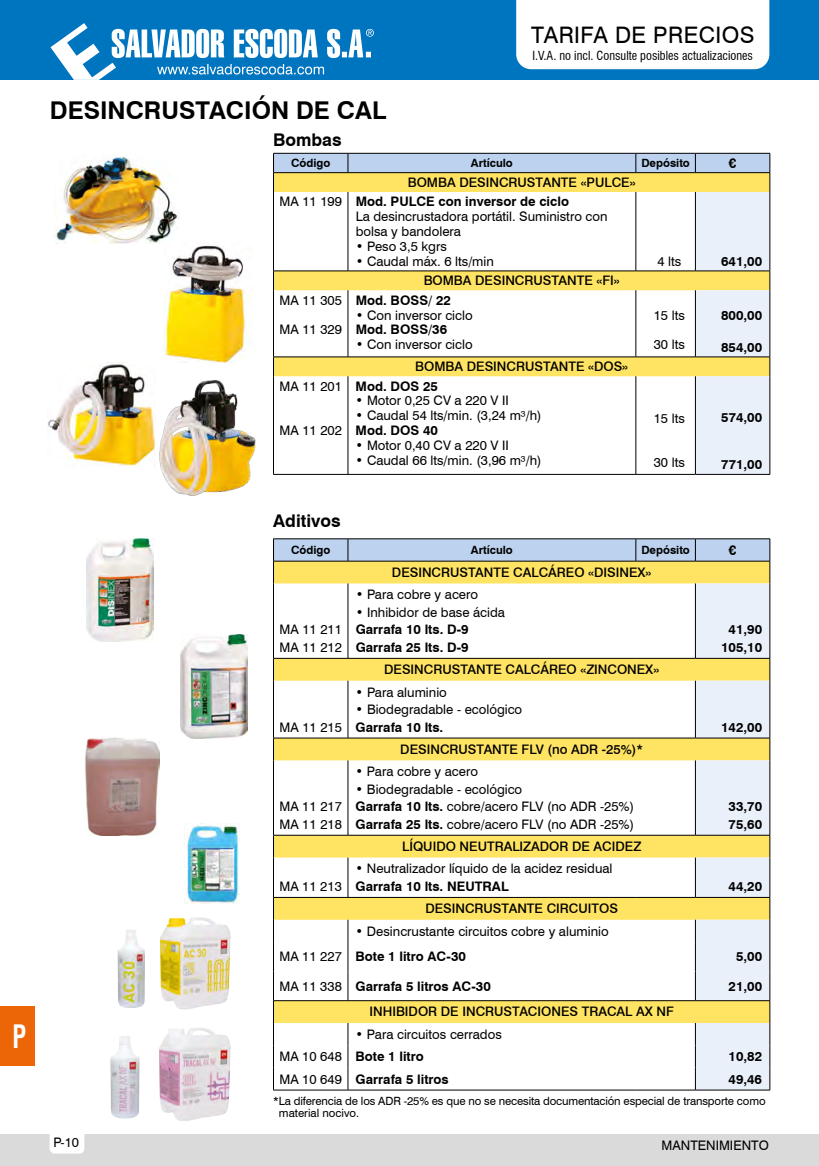
<style>
.page{position:relative;width:819px;height:1166px;background:#fff}
.page>*{position:absolute;margin:0;border:0;box-sizing:border-box;transform-origin:0 0}
.t1{font:700 condensed 31.5px "Swiss 721 BT";color:#fff;scale:.8 1}
.t2{font:700 24.5px "Swiss 721 BT";color:#000}
.t3{font:22.75px "Swiss 721 BT";letter-spacing:.02em;color:#000}
.t4{font:700 17.5px "Swiss 721 BT";color:#000}
.t5{font:13.12px/17.5px "Swiss 721 BT";color:#000}
.t6{font:700 13.12px/17.5px "Swiss 721 BT";color:#000}
.t7{font:500 13.12px "Swiss 721 BT";color:#000}
.t8{font:condensed 12.25px "Swiss 721 BT";color:#000}
.t9{font:11.38px/11.4px "Swiss 721 BT";letter-spacing:-.01em;color:#000}
.t10{font:700 11.38px "Swiss 721 BT";color:#000}
.s1{font-weight:500}
.s2{font-weight:400}
.s3{font-weight:700}
</style>
<div class="page">
<div style="left:0;top:1134px;width:819px;height:32px;background:#dadada"></div>
<svg style="left:50px;top:1134px;width:34px;height:19px"></svg>
<div style="left:0;top:0;width:819px;height:79px;background:#0075bf"></div>
<svg style="left:50px;top:23px;width:324px;height:57px"></svg>
<div style="left:516px;top:0;width:253px;height:69px;background:#fff"></div>
<div style="left:0;top:1006px;width:35px;height:59px;background:#ec6608"></div>
<svg style="left:273px;top:153px;width:497px;height:321px"></svg>
<hr style="left:273px;top:357px;width:75px;height:1px;background:#000">
<hr style="left:348px;top:357px;width:287px;height:1px;background:#000">
<hr style="left:635px;top:357px;width:60px;height:1px;background:#000">
<hr style="left:695px;top:357px;width:75px;height:1px;background:#000">
<hr style="left:273px;top:474px;width:75px;height:1px;background:#000">
<hr style="left:348px;top:474px;width:287px;height:1px;background:#000">
<hr style="left:635px;top:474px;width:60px;height:1px;background:#000">
<hr style="left:695px;top:474px;width:75px;height:1px;background:#000">
<hr style="left:273px;top:538px;width:75px;height:1px;background:#000">
<hr style="left:348px;top:538px;width:287px;height:1px;background:#000">
<hr style="left:635px;top:538px;width:60px;height:1px;background:#000">
<hr style="left:695px;top:538px;width:75px;height:1px;background:#000">
<hr style="left:273px;top:1090px;width:75px;height:1px;background:#000">
<hr style="left:695px;top:1090px;width:75px;height:1px;background:#000">
<hr style="left:348px;top:1090px;width:287px;height:1px;background:#000">
<hr style="left:635px;top:1090px;width:60px;height:1px;background:#000">
<svg style="left:273px;top:539px;width:497px;height:551px"></svg>
<hr style="left:348px;top:1000px;width:287px;height:1px;background:#000">
<hr style="left:635px;top:1000px;width:60px;height:1px;background:#000">
<hr style="left:695px;top:1000px;width:75px;height:1px;background:#000">
<img style="left:159px;top:1028px;width:72px;height:93px">
<img style="left:86px;top:538px;width:68px;height:103px">
<img style="left:180px;top:635px;width:67px;height:103px">
<img style="left:56px;top:156px;width:123px;height:87px">
<img style="left:159px;top:380px;width:97px;height:116px">
<img style="left:110px;top:1036px;width:29px;height:82px">
<img style="left:185px;top:823px;width:54px;height:80px">
<img style="left:84px;top:737px;width:75px;height:98px">
<img style="left:117px;top:930px;width:28px;height:78px">
<img style="left:160px;top:917px;width:71px;height:92px">
<img style="left:164px;top:241px;width:86px;height:121px">
<img style="left:47px;top:362px;width:108px;height:104px">
<h1 class="t1" style="left:13px;top:1017px;width:19px">P</h1>
<h3 class="t3" style="left:531px;top:21px;width:225px">TARIFA DE PRECIOS</h3>
<p class="t8" style="left:532px;top:48px;width:222px">I.V.A. no incl. Consulte posibles actualizaciones</p>
<h2 class="t2" style="left:50px;top:96px;width:338px">DESINCRUSTACIÓN DE CAL</h2>
<h3 class="t4" style="left:273px;top:129px;width:70px">Bombas</h3>
<p class="t10" style="left:291px;top:156px;width:41px">Código</p>
<p class="t10" style="left:471px;top:156px;width:43px">Artículo</p>
<p class="t10" style="left:641px;top:156px;width:50px">Depósito</p>
<p class="t6" style="left:728px;top:154px;width:9px">€</p>
<p class="t6" style="left:279px;top:173px;width:357px;line-height:19.4px;text-indent:128px"><span class="s1">BOMBA DESINCRUSTANTE «PULCE»<br></span><span class="s2">MA 11 199</span> Mod. PULCE con inversor de ciclo</p>
<p class="t5" style="left:355px;top:209px;width:253px;line-height:14.9px">La desincrustadora portátil. Suministro con bolsa y bandolera</p>
<p class="t5" style="left:355px;top:237px;width:93px">• Peso 3,5 kgrs</p>
<p class="t5" style="left:355px;top:252px;width:140px">• Caudal máx. 6 lts/min</p>
<p class="t5" style="left:657px;top:252px;width:25px">4 lts</p>
<p class="t6" style="left:721px;top:252px;width:42px">641,00</p>
<p class="t7" style="left:423px;top:273px;width:197px">BOMBA DESINCRUSTANTE «FI»</p>
<p class="t5" style="left:279px;top:291px;width:64px">MA 11 305</p>
<p class="t5" style="left:279px;top:321px;width:64px">MA 11 329</p>
<p class="t6" style="left:355px;top:291px;width:97px">Mod. BOSS/ 22</p>
<p class="t5" style="left:355px;top:306px;width:118px">• Con inversor ciclo</p>
<p class="t6" style="left:355px;top:321px;width:93px">Mod. BOSS/36</p>
<p class="t5" style="left:355px;top:336px;width:118px">• Con inversor ciclo</p>
<p class="t5" style="left:653px;top:306px;width:33px">15 lts</p>
<p class="t5" style="left:653px;top:336px;width:33px">30 lts</p>
<p class="t6" style="left:721px;top:307px;width:42px">800,00</p>
<p class="t6" style="left:721px;top:338px;width:42px">854,00</p>
<p class="t5" style="left:279px;top:377px;width:64px">MA 11 201</p>
<p class="t5" style="left:279px;top:422px;width:64px">MA 11 202</p>
<p class="t7" style="left:415px;top:359px;width:214px">BOMBA DESINCRUSTANTE «DOS»</p>
<p class="t6" style="left:355px;top:377px;width:84px">Mod. DOS 25</p>
<p class="t5" style="left:355px;top:392px;width:155px">• Motor 0,25 CV a 220 V II</p>
<p class="t5" style="left:355px;top:407px;width:187px">• Caudal 54 lts/min. (3,24 m³/h)</p>
<p class="t6" style="left:355px;top:422px;width:84px">Mod. DOS 40</p>
<p class="t5" style="left:355px;top:436px;width:155px">• Motor 0,40 CV a 220 V II</p>
<p class="t5" style="left:355px;top:451px;width:187px">• Caudal 66 lts/min. (3,96 m³/h)</p>
<p class="t5" style="left:653px;top:409px;width:33px">15 lts</p>
<p class="t5" style="left:653px;top:454px;width:33px">30 lts</p>
<p class="t6" style="left:721px;top:408px;width:42px">574,00</p>
<p class="t6" style="left:721px;top:456px;width:42px">771,00</p>
<h3 class="t4" style="left:273px;top:510px;width:69px">Aditivos</h3>
<p class="t10" style="left:291px;top:543px;width:41px">Código</p>
<p class="t10" style="left:471px;top:543px;width:43px">Artículo</p>
<p class="t10" style="left:641px;top:543px;width:50px">Depósito</p>
<p class="t6" style="left:728px;top:541px;width:9px">€</p>
<p class="t7" style="left:392px;top:564px;width:261px">DESINCRUSTANTE CALCÁREO «DISINEX»</p>
<p class="t5" style="left:279px;top:621px;width:64px">MA 11 211<br>MA 11 212</p>
<p class="t5" style="left:279px;top:718px;width:64px">MA 11 215</p>
<p class="t5" style="left:279px;top:798px;width:64px">MA 11 217<br>MA 11 218</p>
<p class="t5" style="left:355px;top:586px;width:124px">• Para cobre y acero</p>
<p class="t5" style="left:355px;top:603px;width:151px">• Inhibidor de base ácida</p>
<p class="t6" style="left:355px;top:621px;width:115px">Garrafa 10 lts. D-9<br>Garrafa 25 lts. D-9</p>
<p class="t6" style="left:721px;top:621px;width:42px;text-align:center">41,90<br>105,10</p>
<p class="t7" style="left:384px;top:661px;width:276px">DESINCRUSTANTE CALCÁREO «ZINCONEX»</p>
<p class="t5" style="left:355px;top:683px;width:93px">• Para aluminio</p>
<p class="t5" style="left:355px;top:700px;width:168px">• Biodegradable - ecológico</p>
<p class="t6" style="left:355px;top:718px;width:89px">Garrafa 10 lts.</p>
<p class="t6" style="left:721px;top:718px;width:42px">142,00</p>
<p class="t7" style="left:400px;top:741px;width:244px">DESINCRUSTANTE FLV (no ADR -25%)*</p>
<p class="t5" style="left:355px;top:763px;width:124px">• Para cobre y acero</p>
<p class="t5" style="left:355px;top:780px;width:280px">• Biodegradable - ecológico<br><span class="s3">Garrafa 10 lts.</span> cobre/acero FLV (no ADR -25%)<br><span class="s3">Garrafa 25 lts.</span> cobre/acero FLV (no ADR -25%)</p>
<p class="t7" style="left:402px;top:838px;width:240px">LÍQUIDO NEUTRALIZADOR DE ACIDEZ</p>
<p class="t6" style="left:728px;top:798px;width:35px">33,70<br>75,60</p>
<p class="t5" style="left:355px;top:860px;width:258px">• Neutralizador líquido de la acidez residual</p>
<p class="t6" style="left:355px;top:877px;width:154px">Garrafa 10 lts. NEUTRAL</p>
<p class="t6" style="left:728px;top:877px;width:35px">44,20</p>
<p class="t7" style="left:425px;top:900px;width:194px">DESINCRUSTANTE CIRCUITOS</p>
<p class="t5" style="left:279px;top:918px;width:331px;line-height:25.7px;text-indent:76px">• Desincrustante circuitos cobre y aluminio<br>MA 11 227 <span class="s3">Bote 1 litro AC-30</span></p>
<p class="t5" style="left:279px;top:877px;width:64px">MA 11 213</p>
<p class="t6" style="left:736px;top:948px;width:28px">5,00</p>
<p class="t6" style="left:279px;top:977px;width:213px"><span class="s2">MA 11 338</span> Garrafa 5 litros AC-30</p>
<p class="t6" style="left:728px;top:977px;width:35px">21,00</p>
<p class="t7" style="left:369px;top:1004px;width:306px">INHIBIDOR DE INCRUSTACIONES TRACAL AX NF</p>
<p class="t5" style="left:279px;top:1023px;width:224px;line-height:22.4px;text-indent:76px">• Para circuitos cerrados<br>MA 10 648 <span class="s3">Bote 1 litro</span></p>
<p class="t6" style="left:728px;top:1047px;width:35px">10,82</p>
<p class="t6" style="left:279px;top:1070px;width:171px"><span class="s2">MA 10 649</span> Garrafa 5 litros</p>
<p class="t6" style="left:728px;top:1070px;width:35px">49,46</p>
<p class="t9" style="left:279px;top:1095px;width:488px;text-indent:-6px">*La diferencia de los ADR -25% es que no se necesita documentación especial de transporte como material nocivo.</p>
<p class="t5" style="left:53px;top:1133px;width:27px">P-10</p>
<p class="t5" style="left:661px;top:1136px;width:109px">MANTENIMIENTO</p>
</div>
